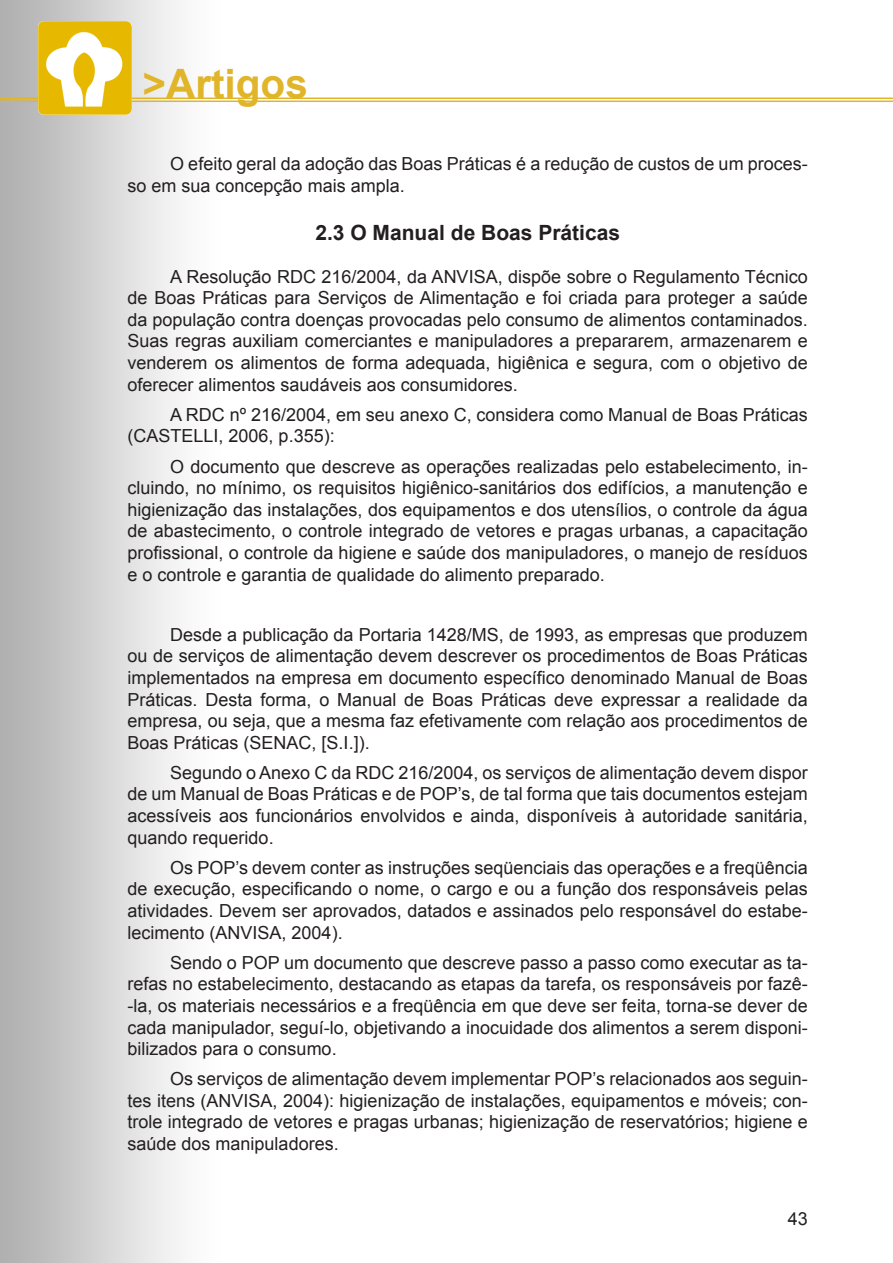
<style>
.page{position:relative;width:893px;height:1263px;background:#fff}
.page>*{position:absolute;margin:0;border:0;box-sizing:border-box;transform-origin:0 0}
.t1{font:700 40.5px "Arial";color:#e1b529}
.Meio-Subtitulo{font:700 21px "Arial";color:#231f20}
.Corpo-texto{font:18px/21.6px "Arial";color:#231f20;text-align:justify}
</style>
<div class="page">
<hr style="left:0;top:98px;width:893px;height:1px;background:#e1b529">
<hr style="left:0;top:101px;width:893px;height:1px;background:#e1b529">
<img style="left:38px;top:21px;width:94px;height:94px">
<h1 class="t1" style="left:142px;top:56px;width:167px">&gt;Artigos</h1>
<p class="Corpo-texto" style="left:128px;top:153px;width:682px;text-indent:43px">O efeito geral da adoção das Boas Práticas é a redução de custos de um proces&shy;so em sua concepção mais ampla.</p>
<p class="Meio-Subtitulo" style="left:315px;top:218px;width:306px">2.3 O Manual de Boas Práticas</p>
<p class="Corpo-texto" style="left:128px;top:266px;width:682px;text-indent:43px">A Resolução RDC 216/2004, da ANVISA, dispõe sobre o Regulamento Técnico de Boas Práticas para Serviços de Alimentação e foi criada para proteger a saúde da população contra doenças provocadas pelo consumo de alimentos contaminados.<br>Suas regras auxiliam comerciantes e manipuladores a prepararem, armazenarem e venderem os alimentos de forma adequada, higiênica e segura, com o objetivo de oferecer alimentos saudáveis aos consumidores.</p>
<p class="Corpo-texto" style="left:128px;top:404px;width:682px;text-indent:43px">A RDC nº 216/2004, em seu anexo C, considera como Manual de Boas Práticas (CASTELLI, 2006, p.355):</p>
<p class="Corpo-texto" style="left:128px;top:456px;width:682px;text-indent:43px">O documento que descreve as operações realizadas pelo estabelecimento, in&shy;cluindo, no mínimo, os requisitos higiênico-sanitários dos edifícios, a manutenção e higienização das instalações, dos equipamentos e dos utensílios, o controle da água de abastecimento, o controle integrado de vetores e pragas urbanas, a capacitação profissional, o controle da higiene e saúde dos manipuladores, o manejo de resíduos e o controle e garantia de qualidade do alimento preparado.</p>
<p class="Corpo-texto" style="left:128px;top:624px;width:682px;text-indent:43px">Desde a publicação da Portaria 1428/MS, de 1993, as empresas que produzem ou de serviços de alimentação devem descrever os procedimentos de Boas Práticas implementados na empresa em documento específico denominado Manual de Boas Práticas. Desta forma, o Manual de Boas Práticas deve expressar a realidade da empresa, ou seja, que a mesma faz efetivamente com relação aos procedimentos de Boas Práticas (SENAC, [S.I.]).</p>
<p class="Corpo-texto" style="left:128px;top:762px;width:682px;text-indent:43px">Segundo o Anexo C da RDC 216/2004, os serviços de alimentação devem dispor de um Manual de Boas Práticas e de POP’s, de tal forma que tais documentos estejam acessíveis aos funcionários envolvidos e ainda, disponíveis à autoridade sanitária, quando requerido.</p>
<p class="Corpo-texto" style="left:128px;top:857px;width:682px;text-indent:43px">Os POP’s devem conter as instruções seqüenciais das operações e a freqüência de execução, especificando o nome, o cargo e ou a função dos responsáveis pelas atividades. Devem ser aprovados, datados e assinados pelo responsável do estabe&shy;lecimento (ANVISA, 2004).</p>
<p class="Corpo-texto" style="left:128px;top:952px;width:682px;text-indent:43px">Sendo o POP um documento que descreve passo a passo como executar as ta&shy;refas no estabelecimento, destacando as etapas da tarefa, os responsáveis por fazê--la, os materiais necessários e a freqüência em que deve ser feita, torna-se dever de cada manipulador, seguí-lo, objetivando a inocuidade dos alimentos a serem disponi&shy;bilizados para o consumo.</p>
<p class="Corpo-texto" style="left:128px;top:1068px;width:682px;text-indent:43px">Os serviços de alimentação devem implementar POP’s relacionados aos seguin&shy;tes itens (ANVISA, 2004): higienização de instalações, equipamentos e móveis; con&shy;trole integrado de vetores e pragas urbanas; higienização de reservatórios; higiene e saúde dos manipuladores.</p>
<p class="Corpo-texto" style="left:788px;top:1208px;width:22px">43</p>
</div>
